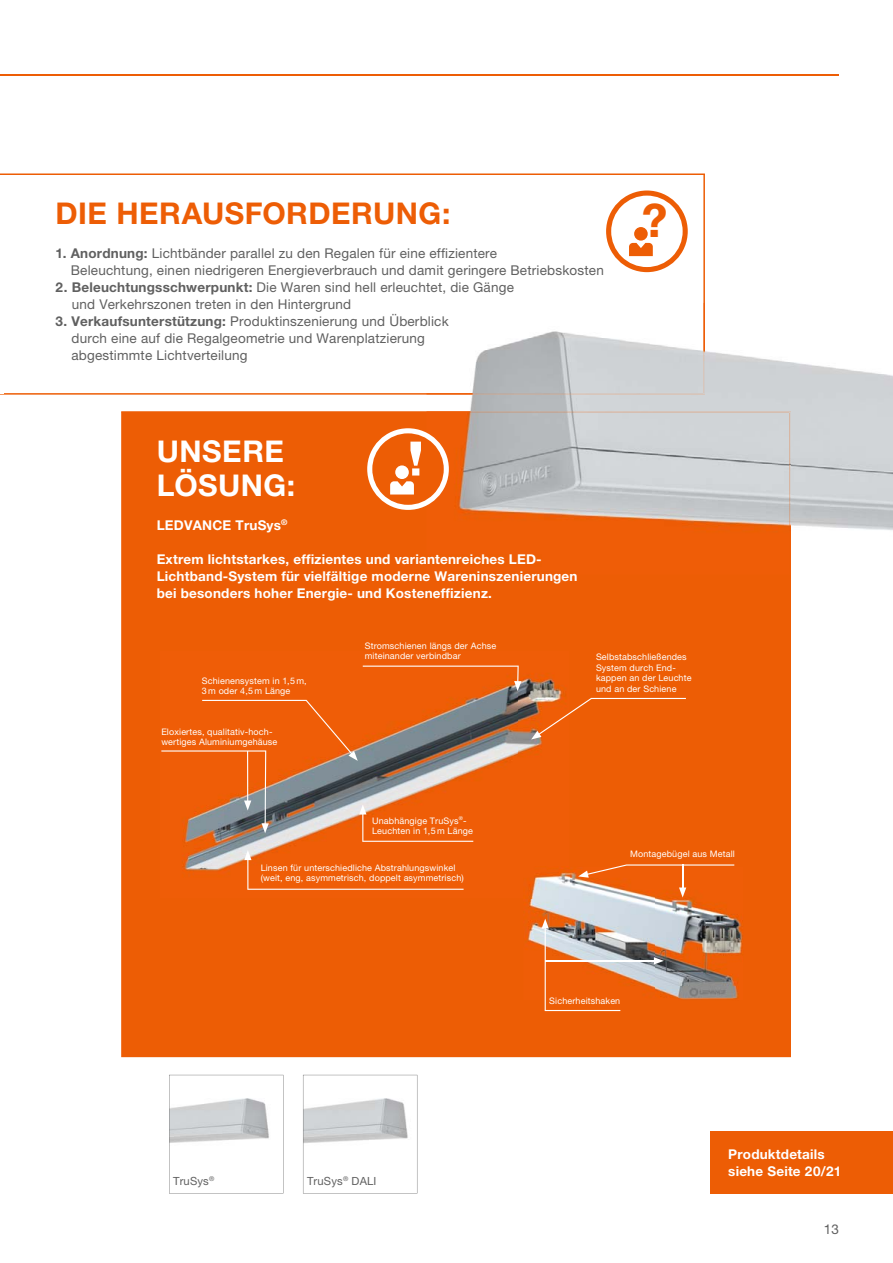
<style>
.page{position:relative;width:893px;height:1263px;background:#fff}
.page>*{position:absolute;margin:0;border:0;box-sizing:border-box;transform-origin:0 0}
.t1{font:700 46.05px "Helvetica Neue LT Pro";color:#ed5d05}
.t2{font:700 30px "Helvetica Neue LT Pro";letter-spacing:.015em;color:#ed5d05}
.t3{font:700 30px/34px "Helvetica Neue LT Pro";letter-spacing:.02em;color:#fff}
.t4{font:13.5px/17px "Helvetica Neue LT Pro";letter-spacing:.015em;color:#606060}
.t5{font:700 13.5px/17px "Helvetica Neue LT Pro";letter-spacing:.015em;color:#fff}
.t6{font:11.25px "Helvetica Neue LT Pro";letter-spacing:.015em;color:#606060}
.t7{font:9px/10.5px "Helvetica Neue LT Pro";letter-spacing:.015em;color:#fff}
.s1{font-weight:700}
</style>
<div class="page">
<hr style="left:0;top:74px;width:839px;height:2px;background:#ed5d05">
<div style="left:121px;top:411px;width:670px;height:646px;background:#ed5d05"></div>
<svg style="left:0;top:173px;width:705px;height:222px"></svg>
<img style="left:160px;top:650px;width:409px;height:248px">
<svg style="left:363px;top:666px;width:158px;height:25px;background:#ed6414"></svg>
<svg style="left:531px;top:698px;width:155px;height:41px;background:#ea6412"></svg>
<svg style="left:244px;top:850px;width:220px;height:40px;background:#ef6412"></svg>
<svg style="left:161px;top:700px;width:312px;height:142px;background:#c8713d"></svg>
<img style="left:523px;top:867px;width:220px;height:133px">
<img style="left:523px;top:867px;width:46px;height:31px">
<svg style="left:578px;top:864px;width:156px;height:33px;background:#ec7630"></svg>
<img style="left:542px;top:919px;width:78px;height:92px">
<hr style="left:546px;top:960px;width:110px;height:1px;background:#fff">
<svg style="left:654px;top:957px;width:10px;height:7px"></svg>
<img style="left:470px;top:351px;width:423px;height:179px">
<img style="left:426px;top:411px;width:365px;height:164px">
<img style="left:426px;top:303px;width:279px;height:92px">
<svg style="left:606px;top:190px;width:82px;height:82px"></svg>
<svg style="left:367px;top:428px;width:82px;height:82px"></svg>
<svg style="left:303px;top:1075px;width:114px;height:118px"></svg>
<svg style="left:169px;top:1075px;width:114px;height:118px"></svg>
<div style="left:710px;top:1131px;width:183px;height:63px;background:#ed5d05"></div>
<hr style="left:0;top:175px;width:4px;height:218px;background:#fff">
<h2 class="t2" style="left:56px;top:203px;width:396px">DIE HERAUSFORDERUNG:</h2>
<p class="t4" style="left:71px;top:246px;width:534px;text-indent:-15px"><span class="s1">1. Anordnung:</span> Lichtbänder parallel zu den Regalen für eine effizientere<br>Beleuchtung, einen niedrigeren Energieverbrauch und damit geringere Betriebskosten</p>
<p class="t4" style="left:72px;top:280px;width:444px;text-indent:-16px"><span class="s1">2. Beleuchtungsschwerpunkt:</span> Die Waren sind hell erleuchtet, die Gänge und Verkehrszonen treten in den Hintergrund</p>
<p class="t4" style="left:72px;top:314px;width:379px;text-indent:-16px"><span class="s1">3. Verkaufsunterstützung:</span> Produktinszenierung und Überblick durch eine auf die Regalgeometrie und Warenplatzierung abgestimmte Lichtverteilung</p>
<h2 class="t3" style="left:157px;top:437px;width:140px">UNSERE<br>LÖSUNG:</h2>
<p class="t5" style="left:157px;top:518px;width:132px">LEDVANCE TruSys<sup>®</sup></p>
<p class="t5" style="left:157px;top:552px;width:422px">Extrem lichtstarkes, effizientes und variantenreiches LED-<br>Lichtband-System für vielfältige moderne Wareninszenierungen bei besonders hoher Energie- und Kosteneffizienz.</p>
<h1 class="t1" style="left:642px;top:204px;width:27px">?</h1>
<p class="t7" style="left:202px;top:676px;width:106px">Schienensystem in 1,5 m,<br>3 m oder 4,5 m Länge</p>
<p class="t7" style="left:161px;top:727px;width:118px">Eloxiertes, qualitativ-hoch&shy;wertiges Aluminiumgehäuse</p>
<p class="t7" style="left:365px;top:641px;width:133px">Stromschienen längs der Achse miteinander verbindbar</p>
<p class="t7" style="left:372px;top:816px;width:102px">Unabhängige TruSys<sup>®</sup>-<br>Leuchten in 1,5 m Länge</p>
<p class="t7" style="left:261px;top:863px;width:205px">Linsen für unterschiedliche Abstrahlungswinkel (weit, eng, asymmetrisch, doppelt asymmetrisch)</p>
<p class="t7" style="left:596px;top:652px;width:97px">Selbstabschließendes<br>System durch End&shy;kappen an der Leuchte und an der Schiene</p>
<p class="t7" style="left:630px;top:850px;width:106px">Montagebügel aus Metall</p>
<p class="t7" style="left:549px;top:996px;width:73px">Sicherheitshaken</p>
<p class="t6" style="left:173px;top:1177px;width:43px">TruSys<sup>®</sup></p>
<p class="t6" style="left:307px;top:1177px;width:71px">TruSys<sup>®</sup> DALI</p>
<p class="t5" style="left:728px;top:1147px;width:114px">Produktdetails siehe Seite 20/21</p>
<p class="t4" style="left:824px;top:1222px;width:17px">13</p>
</div>
